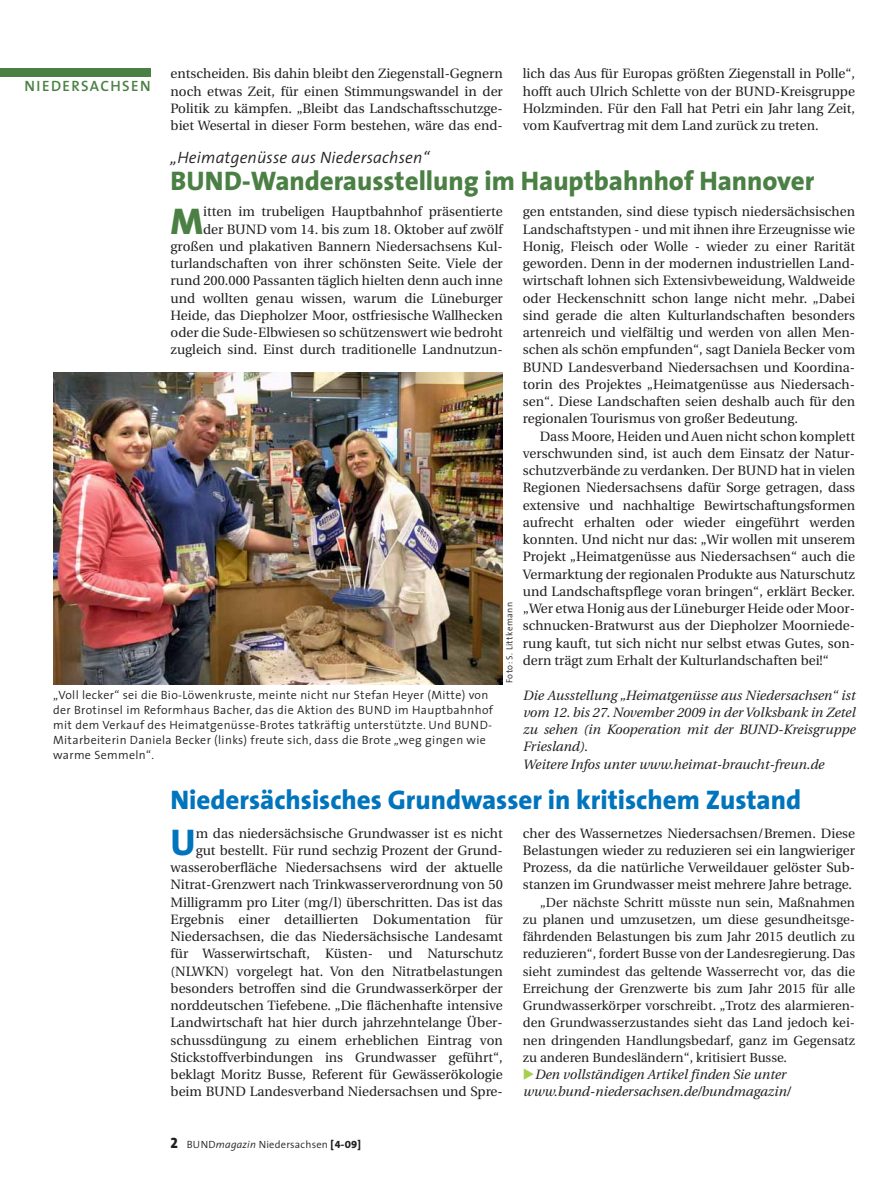
<style>
.page{position:relative;width:893px;height:1191px;background:#fff}
.page>*{position:absolute;margin:0;border:0;box-sizing:border-box;transform-origin:0 0}
.t1{font:800 37.35px "The Sans";color:#0074bc}
.t2{font:800 37.35px "The Sans";color:#4b8044}
.t3{font:800 27px "The Sans";color:#0074bc}
.t4{font:800 27px "The Sans";color:#4b8044}
.t5{font:italic 300 16.5px "The Sans";letter-spacing:.01em;color:#231f20}
.t6{font:600 15px "The Sans";letter-spacing:.09em;color:#4b8044}
.t7{font:13.5px/17.2px "Utopia";color:#231f20;text-align:justify}
.t8{font:italic 13.5px/17.2px "Utopia";color:#231f20}
.t9{font:13.2px/17.2px "Utopia";color:#231f20;text-align:justify}
.t10{font:300 12px/15px "The Sans";letter-spacing:.03em;color:#231f20}
.t11{font:300 10.5px "The Sans";letter-spacing:.02em;color:#231f20}
.t12{font:300 9px "The Sans";letter-spacing:.045em;color:#231f20}
.s1{font-family:"The Sans Extra Bold Caps";font-weight:400;font-size:15px}
.s2{font-style:italic}
.s3{font-family:"The Sans Extra Bold Caps";font-weight:400}
</style>
<div class="page">
<div style="left:0;top:68px;width:151px;height:9px;background:#4b8044"></div>
<img style="left:53px;top:372px;width:450px;height:312px">
<p class="t6" style="left:24px;top:80px;width:128px">NIEDERSACHSEN</p>
<p class="t7" style="left:171px;top:66px;width:334px">entscheiden. Bis dahin bleibt den Ziegenstall-Gegnern noch etwas Zeit, für einen Stimmungswandel in der Politik zu kämpfen. „Bleibt das Landschaftsschutzge&shy;biet Wesertal in dieser Form bestehen, wäre das end-</p>
<p class="t7" style="left:523px;top:66px;width:334px">lich das Aus für Europas größten Ziegenstall in Polle“, hofft auch Ulrich Schlette von der BUND-Kreisgruppe Holzminden. Für den Fall hat Petri ein Jahr lang Zeit, vom Kaufvertrag mit dem Land zurück zu treten.</p>
<p class="t5" style="left:171px;top:151px;width:260px">„Heimatgenüsse aus Niedersachsen“</p>
<h2 class="t4" style="left:171px;top:170px;width:645px">BUND-Wanderausstellung im Hauptbahnhof Hannover</h2>
<p class="t7" style="left:171px;top:204px;width:334px;text-align:right">itten im trubeligen Hauptbahnhof präsentierte<br>der BUND vom 14. bis zum 18. Oktober auf zwölf großen und plakativen Bannern Niedersachsens Kul&shy;turlandschaften von ihrer schönsten Seite. Viele der rund 200.000 Passanten täglich hielten denn auch inne und wollten genau wissen, warum die Lüneburger Heide, das Diepholzer Moor, ostfriesische Wallhecken oder die Sude-Elbwiesen so schützenswert wie bedroht zugleich sind. Einst durch traditionelle Landnutzun-</p>
<p class="t7" style="left:523px;top:204px;width:334px">gen entstanden, sind diese typisch niedersächsischen Landschaftstypen - und mit ihnen ihre Erzeugnisse wie Honig, Fleisch oder Wolle - wieder zu einer Rarität geworden. Denn in der modernen industriellen Land&shy;wirtschaft lohnen sich Extensivbeweidung, Waldweide oder Heckenschnitt schon lange nicht mehr. „Dabei sind gerade die alten Kulturlandschaften besonders artenreich und vielfältig und werden von allen Men&shy;schen als schön empfunden“, sagt Daniela Becker vom BUND Landesverband Niedersachsen und Koordina&shy;torin des Projektes „Heimatgenüsse aus Niedersach&shy;sen“. Diese Landschaften seien deshalb auch für den regionalen Tourismus von großer Bedeutung.</p>
<p class="t7" style="left:523px;top:428px;width:334px;text-indent:17px">Dass Moore, Heiden und Auen nicht schon komplett verschwunden sind, ist auch dem Einsatz der Natur&shy;schutzverbände zu verdanken. Der BUND hat in vielen Regionen Niedersachsens dafür Sorge getragen, dass extensive und nachhaltige Bewirtschaftungsformen aufrecht erhalten oder wieder eingeführt werden konnten. Und nicht nur das: „Wir wollen mit unserem Projekt „Heimatgenüsse aus Niedersachsen“ auch die Vermarktung der regionalen Produkte aus Naturschutz und Landschaftspflege voran bringen“, erklärt Becker. „Wer etwa Honig aus der Lüneburger Heide oder Moor&shy;schnucken-Bratwurst aus der Diepholzer Moorniede&shy;rung kauft, tut sich nicht nur selbst etwas Gutes, son&shy;dern trägt zum Erhalt der Kulturlandschaften bei!“</p>
<p class="t8" style="left:523px;top:687px;width:334px">Die Ausstellung „Heimatgenüsse aus Niedersachsen“ ist vom 12. bis 27. November 2009 in der Volksbank in Zetel zu sehen (in Kooperation mit der BUND-Kreisgruppe Friesland).<br>Weitere Infos unter www.heimat-braucht-freun.de</p>
<h1 class="t2" style="left:171px;top:206px;width:34px">M</h1>
<p class="t12" style="left:506px;top:683px;width:82px;rotate:-90deg">Foto: S. Littkemann</p>
<p class="t10" style="left:53px;top:688px;width:441px">„Voll lecker“ sei die Bio-Löwenkruste, meinte nicht nur Stefan Heyer (Mitte) von der Brotinsel im Reformhaus Bacher, das die Aktion des BUND im Hauptbahnhof mit dem Verkauf des Heimatgenüsse-Brotes tatkräftig unterstützte. Und BUND-Mitarbeiterin Daniela Becker (links) freute sich, dass die Brote „weg gingen wie warme Semmeln“.</p>
<h2 class="t3" style="left:171px;top:789px;width:632px">Niedersächsisches Grundwasser in kritischem Zustand</h2>
<p class="t7" style="left:171px;top:825px;width:334px;text-align:right">m das niedersächsische Grundwasser ist es nicht<br>gut bestellt. Für rund sechzig Prozent der Grund&shy;wasseroberfläche Niedersachsens wird der aktuelle Nitrat-Grenzwert nach Trinkwasserverordnung von 50<br>Milligramm pro Liter (mg/l) überschritten. Das ist das Ergebnis einer detaillierten Dokumentation für Niedersachsen, die das Niedersächsische Landesamt für Wasserwirtschaft, Küsten- und Naturschutz (NLWKN) vorgelegt hat. Von den Nitratbelastungen besonders betroffen sind die Grundwasserkörper der norddeutschen Tiefebene. „Die flächenhafte intensive Landwirtschaft hat hier durch jahrzehntelange Über&shy;schussdüngung zu einem erheblichen Eintrag von Stickstoffverbindungen ins Grundwasser geführt“, beklagt Moritz Busse, Referent für Gewässerökologie beim BUND Landesverband Niedersachsen und Spre-</p>
<p class="t7" style="left:523px;top:825px;width:334px">cher des Wassernetzes Niedersachsen/Bremen. Diese Belastungen wieder zu reduzieren sei ein langwieriger Prozess, da die natürliche Verweildauer gelöster Sub&shy;stanzen im Grundwasser meist mehrere Jahre betrage.</p>
<h1 class="t1" style="left:171px;top:827px;width:27px">U</h1>
<p class="t9" style="left:523px;top:894px;width:334px;text-indent:17px">„Der nächste Schritt müsste nun sein, Maßnahmen zu planen und umzusetzen, um diese gesundheitsge&shy;fährdenden Belastungen bis zum Jahr 2015 deutlich zu reduzieren“, fordert Busse von der Landesregierung. Das sieht zumindest das geltende Wasserrecht vor, das die Erreichung der Grenzwerte bis zum Jahr 2015 für alle Grundwasserkörper vorschreibt. „Trotz des alarmieren&shy;den Grundwasserzustandes sieht das Land jedoch kei&shy;nen dringenden Handlungsbedarf, ganz im Gegensatz zu anderen Bundesländern“, kritisiert Busse.</p>
<p class="t8" style="left:523px;top:1067px;width:269px;text-align:center">Den vollständigen Artikel finden Sie unter www.bund-niedersachsen.de/bundmagazin/</p>
<p class="t11" style="left:171px;top:1140px;width:192px"><span class="s1">2</span> BUND<span class="s2">magazin</span> Niedersachsen <span class="s3">[4-09]</span></p>
</div>
